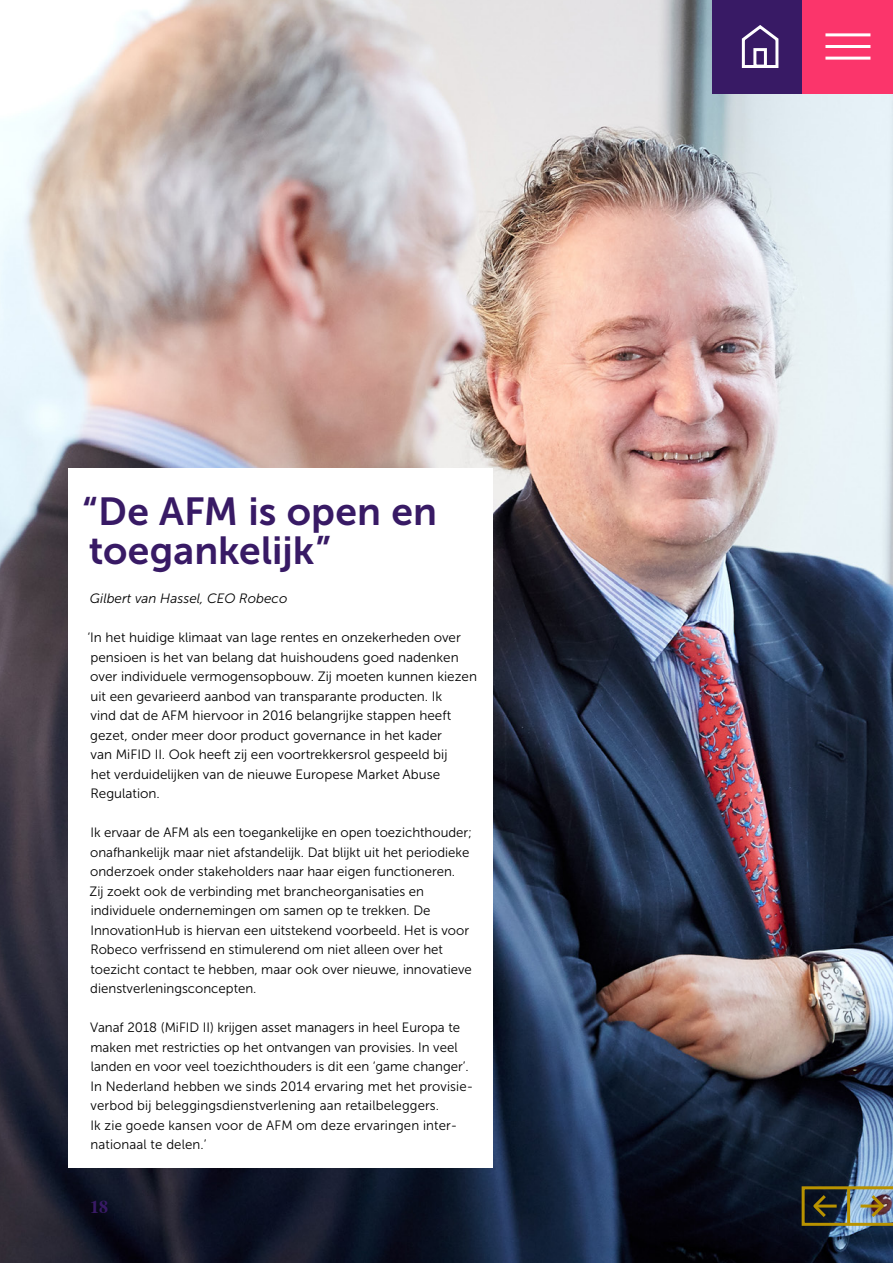
<style>
.page{position:relative;width:893px;height:1263px;background:#fff}
.page>*{position:absolute;margin:0;border:0;box-sizing:border-box;transform-origin:0 0}
.t1{font:39px/39px "Museo Sans 700";color:#381a65}
.t2{font:700 18px "Times";color:#381a65}
.t3{font:13.5px/19.5px "Museo Sans 300";color:#000}
.t4{font:italic 13.5px "Museo Sans 300";color:#000}
</style>
<div class="page">
<img style="left:0;top:0;width:893px;height:1263px">
<div style="left:68px;top:468px;width:425px;height:699px;background:#fff"></div>
<div style="left:713px;top:0;width:90px;height:93px;background:#381a65"></div>
<svg style="left:741px;top:25px;width:38px;height:43px"></svg>
<div style="left:753px;top:48px;width:14px;height:20px;border:3px solid #fff"></div>
<img style="left:802px;top:1186px;width:91px;height:40px">
<hr style="left:847px;top:1188px;width:3px;height:36px;background:#b89200">
<div style="left:803px;top:0;width:90px;height:93px;background:#fb356b"></div>
<hr style="left:825px;top:33px;width:45px;height:3px;background:#fff">
<hr style="left:825px;top:45px;width:45px;height:3px;background:#fff">
<hr style="left:825px;top:57px;width:45px;height:3px;background:#fff">
<h1 class="t1" style="left:82px;top:492px;width:357px">“De AFM is open en toegankelijk”</h1>
<p class="t4" style="left:90px;top:591px;width:199px">Gilbert van Hassel, CEO Robeco</p>
<p class="t3" style="left:87px;top:628px;width:391px">‘In het huidige klimaat van lage rentes en onzekerheden over pensioen is het van belang dat huishoudens goed nadenken over individuele vermogensopbouw. Zij moeten kunnen kiezen uit een gevarieerd aanbod van transparante producten. Ik<br>vind dat de AFM hiervoor in 2016 belangrijke stappen heeft gezet, onder meer door product governance in het kader<br>van MiFID II. Ook heeft zij een voortrekkersrol gespeeld bij<br>het verduidelijken van de nieuwe Europese Market Abuse Regulation.</p>
<p class="t3" style="left:90px;top:823px;width:384px">Ik ervaar de AFM als een toegankelijke en open toezichthouder; onafhankelijk maar niet afstandelijk. Dat blijkt uit het periodieke onderzoek onder stakeholders naar haar eigen functioneren.<br>Zij zoekt ook de verbinding met brancheorganisaties en individuele ondernemingen om samen op te trekken. De InnovationHub is hiervan een uitstekend voorbeeld. Het is voor Robeco verfrissend en stimulerend om niet alleen over het toezicht contact te hebben, maar ook over nieuwe, innovatieve dienstverleningsconcepten.</p>
<p class="t3" style="left:90px;top:1018px;width:382px">Vanaf 2018 (MiFID II) krijgen asset managers in heel Europa te maken met restricties op het ontvangen van provisies. In veel landen en voor veel toezichthouders is dit een ‘game changer’.<br>In Nederland hebben we sinds 2014 ervaring met het provisie&shy;verbod bij beleggingsdienstverlening aan retailbeleggers.<br>Ik zie goede kansen voor de AFM om deze ervaringen inter&shy;nationaal te delen.’</p>
<h2 class="t2" style="left:90px;top:1189px;width:19px">18</h2>
</div>
